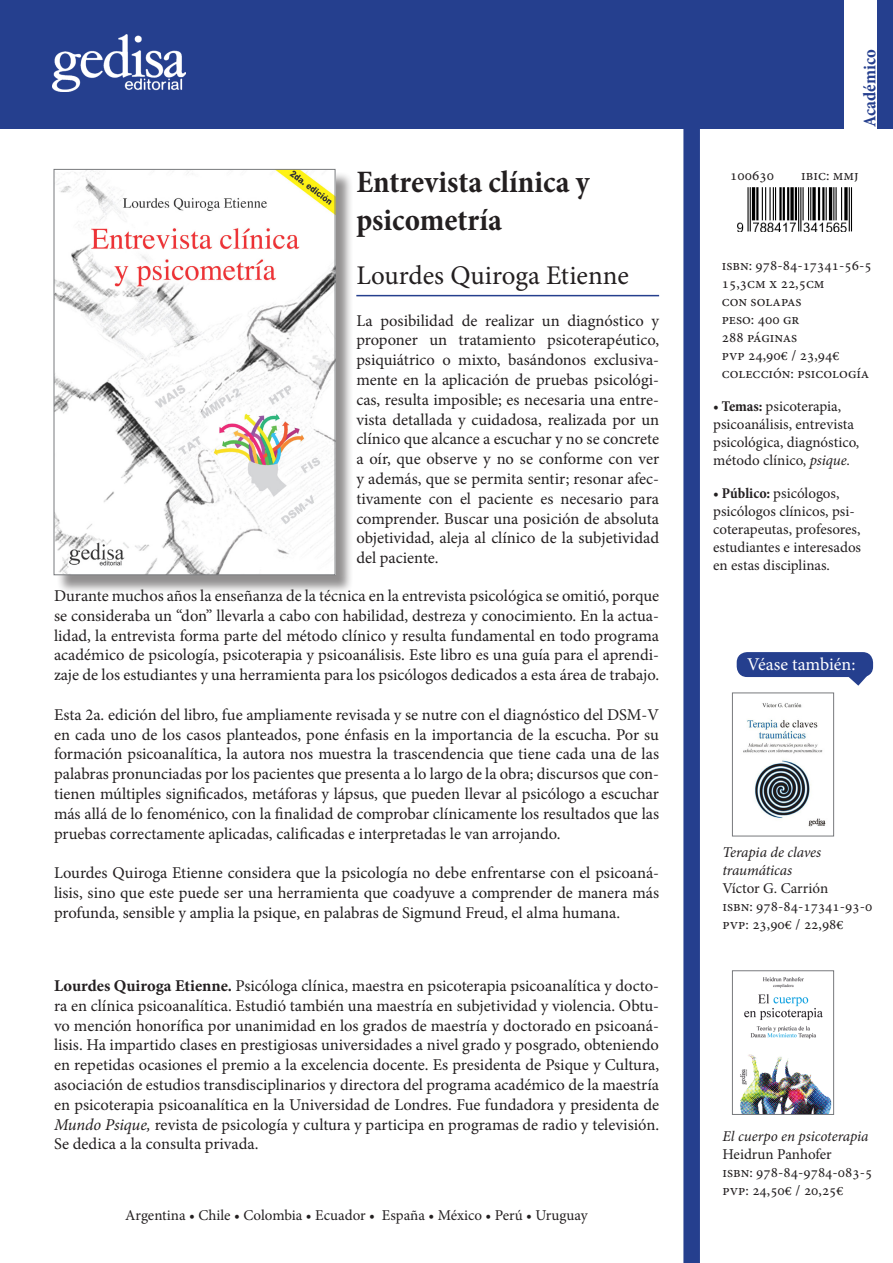
<style>
.page{position:relative;width:893px;height:1263px;background:#fff}
.page>*{position:absolute;margin:0;border:0;box-sizing:border-box;transform-origin:0 0}
.t1{font:700 condensed 31.5px "Minion Pro";color:#231f20}
.t2{font:27px "Minion Pro";color:#231f20}
.t3{font:18px "Minion Pro";color:#fff}
.Clasificación{font:700 condensed 18px "Minion Pro";color:#253f8e}
.Indice{font:16.5px/19.8px "Minion Pro";color:#231f20;text-align:justify}
.Autores{font:16.5px/19.8px "Minion Pro";color:#231f20;text-align:justify}
.Temas_y_público{font:15px/18px "Minion Pro";color:#231f20}
.Datos_técnicos{font:15px "Minion Pro";color:#231f20}
.Datos_técnicos-2{font:italic 15px "Minion Pro";letter-spacing:-.005em;color:#231f20}
.s1{font-weight:700}
.s2{font-style:italic}
.s3{font-weight:700;font-stretch:condensed}
</style>
<div class="page">
<div style="left:0;top:0;width:893px;height:128px;background:#253f8e"></div>
<div style="left:844px;top:0;width:33px;height:129px;background:#fff"></div>
<div style="left:56px;top:171px;width:298px;height:423px;background:#231f20;opacity:.5"></div>
<img style="left:56px;top:171px;width:277px;height:402px">
<div style="left:54px;top:169px;width:281px;height:406px;border:1px solid #787a7d"></div>
<svg style="left:848px;top:655px;width:24px;height:31px"></svg>
<div style="left:737px;top:652px;width:136px;height:25px;background:#253f8e;border-radius:10px"></div>
<hr style="left:356px;top:295px;width:303px;height:1px;background:#253f8e">
<img style="left:740px;top:977px;width:92px;height:136px">
<div style="left:732px;top:970px;width:102px;height:145px;border:1px solid #787a7d"></div>
<img style="left:743px;top:703px;width:83px;height:124px">
<div style="left:732px;top:693px;width:102px;height:143px;border:1px solid #787a7d"></div>
<div style="left:683px;top:120px;width:17px;height:1143px;background:#253f8e"></div>
<img style="left:53px;top:34px;width:133px;height:57px">
<img style="left:737px;top:187px;width:116px;height:45px">
<p class="t1" style="left:356px;top:161px;width:235px">Entrevista clínica y</p>
<p class="t1" style="left:356px;top:198px;width:147px">psicometría</p>
<p class="t2" style="left:356px;top:257px;width:274px">Lourdes Quiroga Etienne</p>
<p class="Indice" style="left:356px;top:310px;width:304px">La posibilidad de realizar un diagnóstico y proponer un tratamiento psicoterapéutico, psiquiátrico o mixto, basándonos exclusiva&shy;mente en la aplicación de pruebas psicológi&shy;cas, resulta imposible; es necesaria una entre&shy;vista detallada y cuidadosa, realizada por un clínico que alcance a escuchar y no se concrete a oír, que observe y no se conforme con ver y además, que se permita sentir; resonar afec&shy;tivamente con el paciente es necesario para comprender. Buscar una posición de absoluta objetividad, aleja al clínico de la subjetividad del paciente.</p>
<p class="Indice" style="left:54px;top:586px;width:607px">Durante muchos años la enseñanza de la técnica en la entrevista psicológica se omitió, porque se consideraba un “don” llevarla a cabo con habilidad, destreza y conocimiento. En la actua&shy;lidad, la entrevista forma parte del método clínico y resulta fundamental en todo programa académico de psicología, psicoterapia y psicoanálisis. Este libro es una guía para el aprendi&shy;zaje de los estudiantes y una herramienta para los psicólogos dedicados a esta área de trabajo.</p>
<p class="Indice" style="left:54px;top:705px;width:607px">Esta 2a. edición del libro, fue ampliamente revisada y se nutre con el diagnóstico del DSM-V en cada uno de los casos planteados, pone énfasis en la importancia de la escucha. Por su formación psicoanalítica, la autora nos muestra la trascendencia que tiene cada una de las palabras pronunciadas por los pacientes que presenta a lo largo de la obra; discursos que con&shy;tienen múltiples significados, metáforas y lápsus, que pueden llevar al psicólogo a escuchar más allá de lo fenoménico, con la finalidad de comprobar clínicamente los resultados que las pruebas correctamente aplicadas, calificadas e interpretadas le van arrojando.</p>
<p class="Indice" style="left:54px;top:863px;width:607px">Lourdes Quiroga Etienne considera que la psicología no debe enfrentarse con el psicoaná&shy;lisis, sino que este puede ser una herramienta que coadyuve a comprender de manera más profunda, sensible y amplia la psique, en palabras de Sigmund Freud, el alma humana.</p>
<p class="Autores" style="left:54px;top:976px;width:607px"><span class="s1">Lourdes Quiroga Etienne.</span> Psicóloga clínica, maestra en psicoterapia psicoanalítica y docto&shy;ra en clínica psicoanalítica. Estudió también una maestría en subjetividad y violencia. Obtu&shy;vo mención honorífica por unanimidad en los grados de maestría y doctorado en psicoaná&shy;lisis. Ha impartido clases en prestigiosas universidades a nivel grado y posgrado, obteniendo en repetidas ocasiones el premio a la excelencia docente. Es presidenta de Psique y Cultura, asociación de estudios transdisciplinarios y directora del programa académico de la maestría en psicoterapia psicoanalítica en la Universidad de Londres. Fue fundadora y presidenta de <span class="s2">Mundo Psique,</span> revista de psicología y cultura y participa en programas de radio y televisión.<br>Se dedica a la consulta privada.</p>
<p class="Temas_y_público" style="left:125px;top:1206px;width:464px">Argentina • Chile • Colombia • Ecuador • España • México • Perú • Uruguay</p>
<p class="Clasificación" style="left:857px;top:127px;width:79px;rotate:-90deg">Académico</p>
<p class="Temas_y_público" style="left:730px;top:167px;width:45px">100630</p>
<p class="Temas_y_público" style="left:801px;top:167px;width:59px">ibic: mmj</p>
<p class="Datos_técnicos" style="left:722px;top:255px;width:151px">isbn: 978-84-17341-56-5</p>
<p class="Datos_técnicos" style="left:722px;top:273px;width:104px">15,3cm x 22,5cm</p>
<p class="Datos_técnicos" style="left:722px;top:291px;width:81px">con solapas</p>
<p class="Datos_técnicos" style="left:722px;top:309px;width:79px">peso: 400 gr</p>
<p class="Datos_técnicos" style="left:722px;top:327px;width:77px">288 páginas</p>
<p class="Datos_técnicos" style="left:722px;top:345px;width:119px">pvp 24,90€ / 23,94€</p>
<p class="Datos_técnicos" style="left:722px;top:363px;width:149px">colección: psicología</p>
<p class="Temas_y_público" style="left:713px;top:397px;width:148px"><span class="s3">• Temas:</span> psicoterapia, psicoanálisis, entrevista psicológica, diagnóstico, método clínico, <span class="s2">psique.</span></p>
<p class="Temas_y_público" style="left:713px;top:484px;width:149px"><span class="s3">• Público:</span> psicólogos, psicólogos clínicos, psi&shy;coterapeutas, profesores, estudiantes e interesados en estas disciplinas.</p>
<p class="t3" style="left:747px;top:652px;width:110px">Véase también:</p>
<p class="Datos_técnicos-2" style="left:722px;top:842px;width:100px">Terapia de claves</p>
<p class="Datos_técnicos-2" style="left:722px;top:860px;width:71px">traumáticas</p>
<p class="Datos_técnicos" style="left:722px;top:878px;width:107px">Víctor G. Carrión</p>
<p class="Datos_técnicos" style="left:722px;top:896px;width:151px">isbn: 978-84-17341-93-0</p>
<p class="Datos_técnicos" style="left:722px;top:914px;width:123px">pvp: 23,90€ / 22,98€</p>
<p class="Datos_técnicos-2" style="left:722px;top:1126px;width:148px">El cuerpo en psicoterapia</p>
<p class="Datos_técnicos" style="left:722px;top:1144px;width:111px">Heidrun Panhofer</p>
<p class="Datos_técnicos" style="left:722px;top:1162px;width:151px">isbn: 978-84-9784-083-5</p>
<p class="Datos_técnicos" style="left:722px;top:1180px;width:123px">pvp: 24,50€ / 20,25€</p>
</div>
